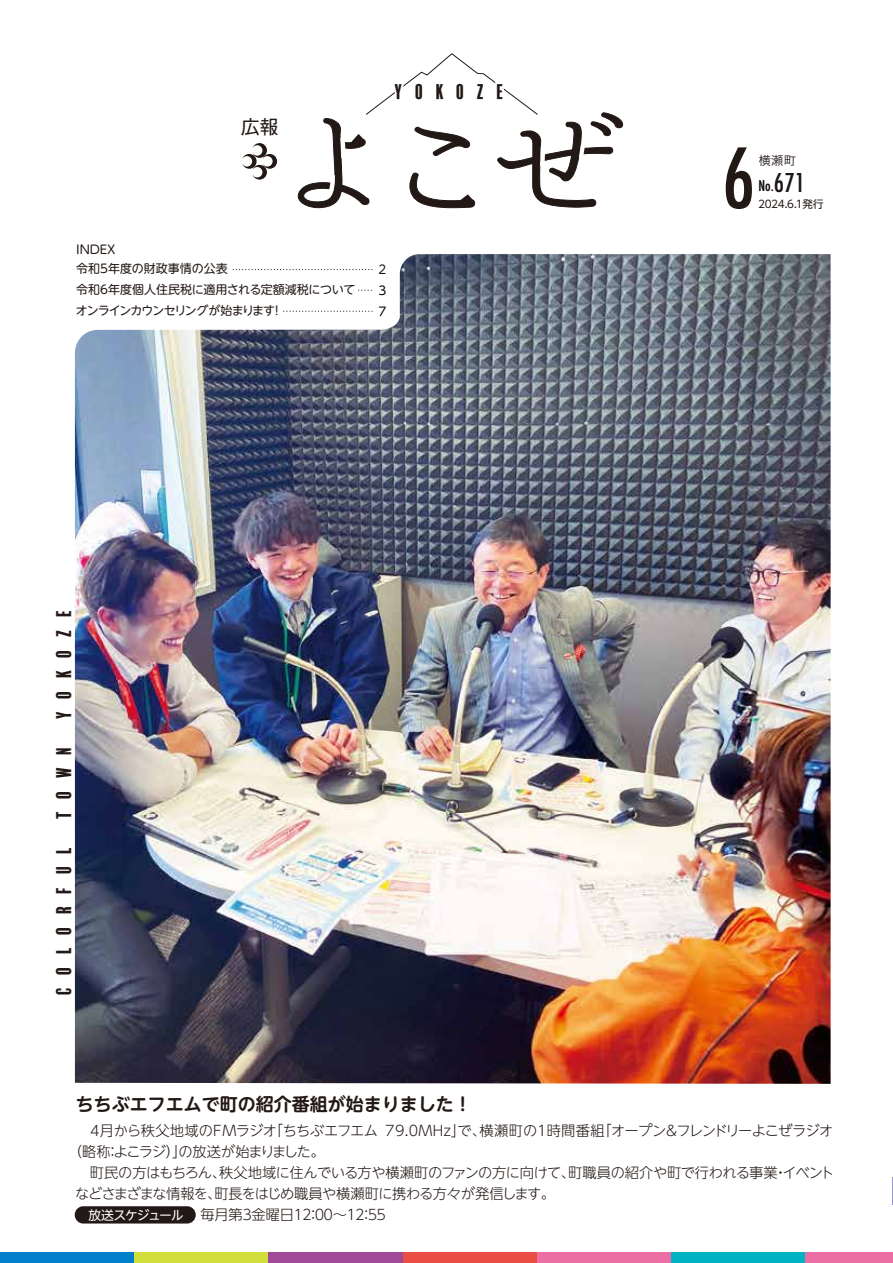
<style>
.page{position:relative;width:893px;height:1263px;background:#fff}
.page>*{position:absolute;margin:0;border:0;box-sizing:border-box;transform-origin:0 0}
.t1{font:500 condensed 80.85px "Futura";color:#221815}
.t2{font:19.5px "Balboa Plus Fill";letter-spacing:.6em;color:#221815}
.t3{font:18.9px "Gothic MB101 Pro";color:#221815}
.t4{font:700 18px "UD Shin M Go Pro De";color:#221815}
.t5{font:500 condensed 14.4px "Futura";color:#040000}
.t6{font:300 14.25px "UD Shin Go NT Pro";letter-spacing:-.035em;color:#221815}
.t7{font:300 14.25px "UD Shin Go NT Pro";letter-spacing:-.19em;color:#221815}
.t8{font:300 14.25px "UD Shin Go NT Pro";letter-spacing:-.1em;color:#221815}
.t9{font:12.15px "Hira Kaku Pro W3";color:#221815}
.t10{font:12px/21px "UD Shin M Go Pro";letter-spacing:-.03em;color:#221815}
.t11{font:12px/19.4px "UD Shin M Go Pro";letter-spacing:-.01em;color:#221815}
.t12{font:12px/21px "UD Shin M Go Pro";color:#040000}
.t13{font:10.5px "UD Shin Go NT Pro";letter-spacing:-.03em;color:#221815}
.s1{font-size:25.2px;color:#1c1614}
.s2{font-weight:400;font-size:12.75px;color:#fff}
</style>
<div class="page">
<img style="left:75px;top:254px;width:756px;height:830px">
<div style="left:671px;top:1252px;width:134px;height:11px;background:#00b2c4"></div>
<div style="left:537px;top:1252px;width:134px;height:11px;background:#eb6ea5"></div>
<div style="left:402px;top:1252px;width:135px;height:11px;background:#e94d44"></div>
<div style="left:805px;top:1252px;width:88px;height:11px;background:#eb6ea5"></div>
<div style="left:268px;top:1252px;width:134px;height:11px;background:#a04a97"></div>
<div style="left:133px;top:1252px;width:135px;height:11px;background:#d1de3b"></div>
<div style="left:0;top:1252px;width:133px;height:11px;background:#0080cb"></div>
<svg style="left:242px;top:143px;width:35px;height:37px"></svg>
<svg style="left:298px;top:53px;width:325px;height:155px"></svg>
<svg style="left:233px;top:269px;width:141px;height:1px"></svg>
<svg style="left:359px;top:290px;width:15px;height:1px"></svg>
<svg style="left:284px;top:311px;width:90px;height:1px"></svg>
<div style="left:75px;top:1206px;width:121px;height:17px;background:#221815;border-radius:9px"></div>
<h3 class="t3" style="left:241px;top:111px;width:39px">広報</h3>
<h2 class="t2" style="left:395px;top:81px;width:111px">YOKOZE</h2>
<p class="t11" style="left:76px;top:239px;width:153px">INDEX<br>令和5年度の財政事情の公表</p>
<p class="t10" style="left:76px;top:278px;width:281px">令和6年度個人住民税に適用される定額減税についてオンラインカウンセリングが始まります！</p>
<p class="t11" style="left:379px;top:259px;width:9px">2</p>
<p class="t12" style="left:379px;top:279px;width:9px">3<br>7</p>
<h2 class="t2" style="left:53px;top:719px;width:111px;rotate:-90deg">YOKOZE</h2>
<h2 class="t2" style="left:53px;top:819px;width:75px;rotate:-90deg">TOWN</h2>
<h2 class="t2" style="left:53px;top:995px;width:150px;rotate:-90deg">COLORFUL</h2>
<h1 class="t1" style="left:722px;top:127px;width:35px">6</h1>
<p class="t9" style="left:759px;top:150px;width:39px">横瀬町</p>
<p class="t5" style="left:759px;top:177px;width:48px">No.<span class="s1">671</span></p>
<p class="t13" style="left:758px;top:196px;width:67px">2024.6.1発行</p>
<p class="t4" style="left:76px;top:1089px;width:397px">ちちぶエフエムで町の紹介番組が始まりました！</p>
<p class="t6" style="left:90px;top:1119px;width:745px">4月から秩父地域のFMラジオ「ちちぶエフエム 79.0MHz」で、横瀬町の１時間番組「オープン＆フレンドリーよこぜラジオ</p>
<p class="t8" style="left:68px;top:1140px;width:258px">（略称：よこラジ）」の放送が始まりました。</p>
<p class="t6" style="left:76px;top:1161px;width:760px">　町民の方はもちろん、秩父地域に住んでいる方や横瀬町のファンの方に向けて、町職員の紹介や町で行われる事業・イベント</p>
<p class="t6" style="left:75px;top:1182px;width:481px">などさまざまな情報を、町長をはじめ職員や横瀬町に携わる方々が発信します。</p>
<p class="t7" style="left:76px;top:1203px;width:314px"><span class="s2">　放送スケジュール　</span>毎月第３金曜日１２：００～１２：５５</p>
</div>
